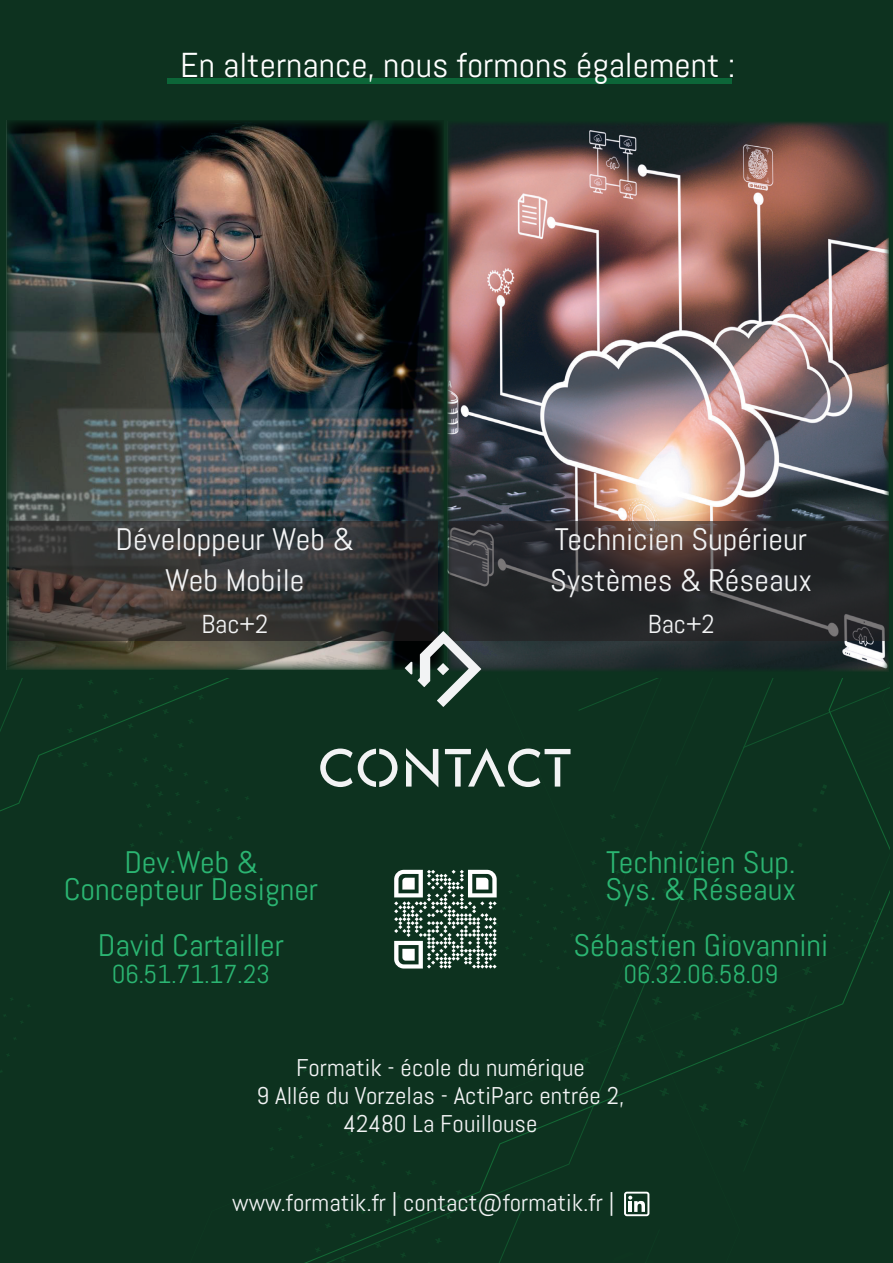
<style>
.page{position:relative;width:893px;height:1263px;background:#0d321f}
.page>*{position:absolute;margin:0;border:0;box-sizing:border-box;transform-origin:0 0}
.t1{font:77.7px "DESIGNER Regular";letter-spacing:-.005em;color:#f2f3f4;scale:1.04 1}
.t2{font:34.5px "Abel";color:#fff;scale:1.04 1}
.t3{font:31.05px/27.6px "Abel";color:#2bb572;text-align:center;scale:1.04 1}
.t4{font:31.05px/41.4px "Abel";color:#f2f3f4;text-align:center;scale:1.04 1}
.t5{font:25.95px "Abel";color:#2bb572;scale:1.04 1}
.t6{font:25.95px "Abel";color:#f2f3f4;scale:1.04 1}
.t7{font:24.15px/27.6px "Abel";color:#f2f3f4;text-align:center;scale:1.04 1}
.s1{font-family:"Figtree";font-weight:300}
</style>
<div class="page">
<div style="left:167px;top:79px;width:565px;height:5px;background:#0c6638"></div>
<img style="left:6px;top:121px;width:438px;height:548px">
<svg style="left:10px;top:521px;width:428px;height:120px;background:#383635"></svg>
<img style="left:448px;top:122px;width:441px;height:509px">
<svg style="left:449px;top:521px;width:440px;height:110px;background:#2e2c2e"></svg>
<svg style="left:269px;top:631px;width:621px;height:632px"></svg>
<h2 class="t2" style="left:180px;top:44px;width:535px">En alternance, nous formons également :</h2>
<p class="t4" style="left:116px;top:518px;width:230px">Développeur Web <span class="s1">&amp;<br></span>Web Mobile</p>
<p class="t6" style="left:201px;top:607px;width:66px">Bac+2</p>
<p class="t4" style="left:550px;top:518px;width:253px;text-align:left">Technicien Supérieur<br>Systèmes <span class="s1">&amp;</span> Réseaux</p>
<p class="t6" style="left:648px;top:607px;width:66px">Bac+2</p>
<h1 class="t1" style="left:317px;top:714px;width:246px">contact</h1>
<p class="t3" style="left:64px;top:848px;width:246px">Dev.Web <span class="s1">&amp;<br></span>Concepteur Designer</p>
<p class="t3" style="left:98px;top:931px;width:180px">David Cartailler</p>
<p class="t5" style="left:112px;top:958px;width:154px">06.51.71.17.23</p>
<p class="t3" style="left:606px;top:848px;width:185px;text-align:left">Technicien Sup.<br>Sys. <span class="s1">&amp;</span> Réseaux</p>
<p class="t3" style="left:573px;top:931px;width:247px">Sébastien Giovannini</p>
<p class="t5" style="left:623px;top:958px;width:150px">06.32.06.58.09</p>
<p class="t7" style="left:256px;top:1054px;width:355px">Formatik - école du numérique<br>9 Allée du Vorzelas - ActiParc entrée 2,<br>42480 La Fouillouse</p>
<p class="t7" style="left:232px;top:1188px;width:369px">www.formatik.fr | contact@formatik.fr |</p>
</div>
